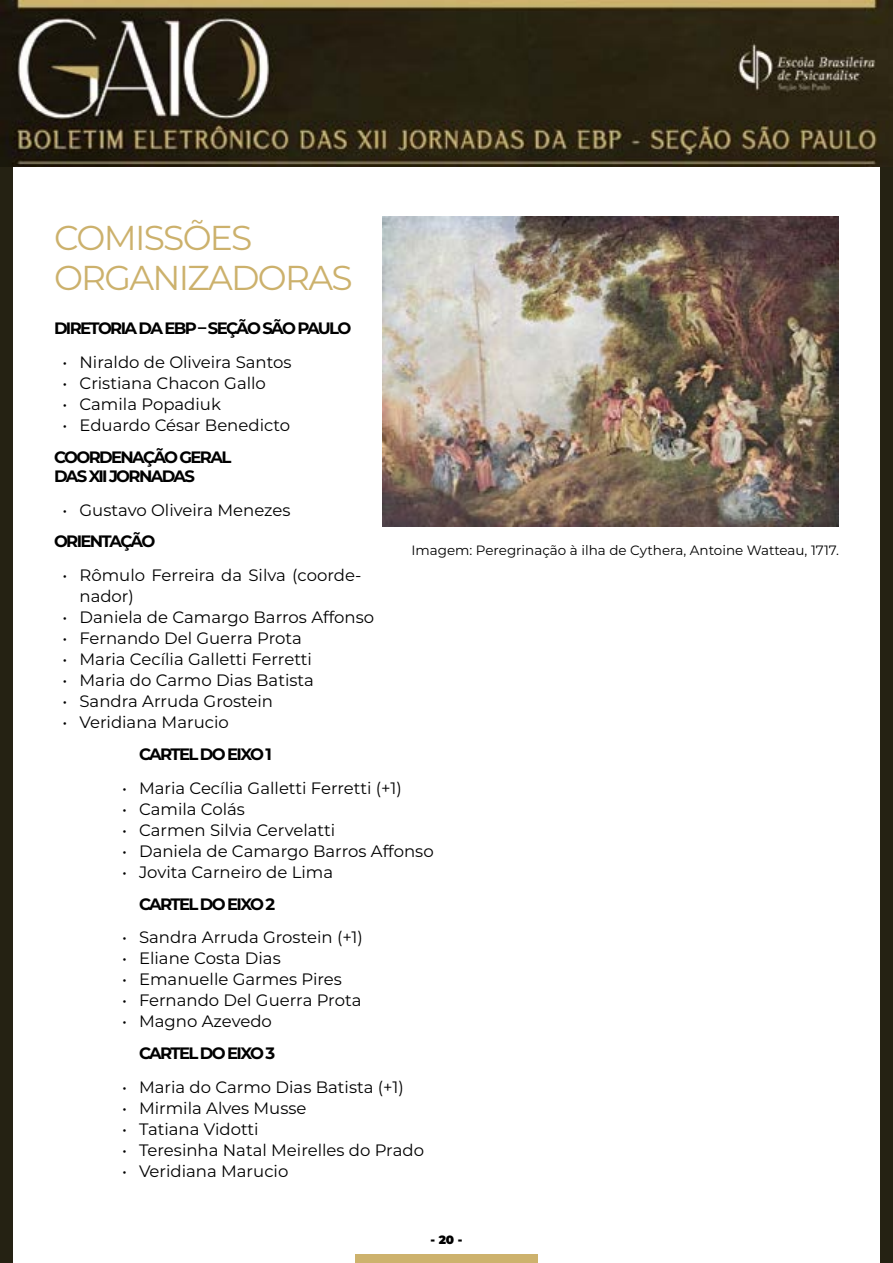
<style>
.page{position:relative;width:893px;height:1263px;background:#fff}
.page>*{position:absolute;margin:0;border:0;box-sizing:border-box;transform-origin:0 0}
.t1{font:34.5px/39.8px "Montserrat";letter-spacing:-.05em;color:#ccb16c}
.t2{font:16.5px/21px "Montserrat";color:#000}
.t3{font:700 16.5px/19px "Montserrat";letter-spacing:-.1em;color:#000}
.t4{font:13.5px "Montserrat";color:#000}
.t5{font:900 12px "Montserrat";color:#000}
</style>
<div class="page">
<div style="left:0;top:0;width:13px;height:1263px;background:#252213"></div>
<div style="left:880px;top:0;width:13px;height:1263px;background:#252213"></div>
<img style="left:0;top:0;width:893px;height:166px">
<div style="left:355px;top:1254px;width:183px;height:9px;background:#cdb26d"></div>
<img style="left:383px;top:217px;width:456px;height:310px">
<h1 class="t1" style="left:54px;top:217px;width:300px">COMISSÕES<br>ORGANIZADORAS</h1>
<p class="t3" style="left:54px;top:318px;width:299px">DIRETORIA DA EBP – SEÇÃO SÃO PAULO</p>
<p class="t2" style="left:62px;top:351px;width:231px">• Niraldo de Oliveira Santos</p>
<p class="t2" style="left:62px;top:372px;width:205px">• Cristiana Chacon Gallo</p>
<p class="t2" style="left:62px;top:393px;width:160px">• Camila Popadiuk</p>
<p class="t2" style="left:62px;top:414px;width:229px">• Eduardo César Benedicto</p>
<p class="t3" style="left:54px;top:447px;width:179px">COORDENAÇÃO GERAL<br>DAS XII JORNADAS</p>
<p class="t2" style="left:62px;top:499px;width:230px">• Gustavo Oliveira Menezes</p>
<p class="t3" style="left:54px;top:531px;width:103px">ORIENTAÇÃO</p>
<p class="t2" style="left:80px;top:564px;width:283px;text-indent:-17px">• Rômulo Ferreira da Silva (coorde&shy;nador)</p>
<p class="t2" style="left:62px;top:606px;width:313px">• Daniela de Camargo Barros Affonso</p>
<p class="t2" style="left:62px;top:627px;width:241px">• Fernando Del Guerra Prota</p>
<p class="t2" style="left:62px;top:648px;width:251px">• Maria Cecília Galletti Ferretti</p>
<p class="t2" style="left:62px;top:669px;width:253px">• Maria do Carmo Dias Batista</p>
<p class="t2" style="left:62px;top:690px;width:212px">• Sandra Arruda Grostein</p>
<p class="t2" style="left:62px;top:711px;width:168px">• Veridiana Marucio</p>
<p class="t3" style="left:139px;top:744px;width:134px">CARTEL DO EIXO 1</p>
<p class="t2" style="left:122px;top:777px;width:281px">• Maria Cecília Galletti Ferretti (+1)</p>
<p class="t2" style="left:122px;top:798px;width:124px">• Camila Colás</p>
<p class="t2" style="left:122px;top:819px;width:215px">• Carmen Silvia Cervelatti</p>
<p class="t2" style="left:122px;top:840px;width:313px">• Daniela de Camargo Barros Affonso</p>
<p class="t2" style="left:122px;top:861px;width:213px">• Jovita Carneiro de Lima</p>
<p class="t3" style="left:139px;top:893px;width:138px">CARTEL DO EIXO 2</p>
<p class="t2" style="left:122px;top:926px;width:242px">• Sandra Arruda Grostein (+1)</p>
<p class="t2" style="left:122px;top:947px;width:160px">• Eliane Costa Dias</p>
<p class="t2" style="left:122px;top:968px;width:221px">• Emanuelle Garmes Pires</p>
<p class="t2" style="left:122px;top:989px;width:241px">• Fernando Del Guerra Prota</p>
<p class="t2" style="left:122px;top:1010px;width:151px">• Magno Azevedo</p>
<p class="t3" style="left:139px;top:1043px;width:138px">CARTEL DO EIXO 3</p>
<p class="t2" style="left:122px;top:1076px;width:283px">• Maria do Carmo Dias Batista (+1)</p>
<p class="t2" style="left:122px;top:1097px;width:186px">• Mirmila Alves Musse</p>
<p class="t2" style="left:122px;top:1118px;width:138px">• Tatiana Vidotti</p>
<p class="t2" style="left:122px;top:1139px;width:304px">• Teresinha Natal Meirelles do Prado</p>
<p class="t2" style="left:122px;top:1160px;width:168px">• Veridiana Marucio</p>
<p class="t4" style="left:411px;top:541px;width:429px">Imagem: Peregrinação à ilha de Cythera, Antoine Watteau, 1717.</p>
<p class="t5" style="left:430px;top:1231px;width:34px">- 20 -</p>
</div>
